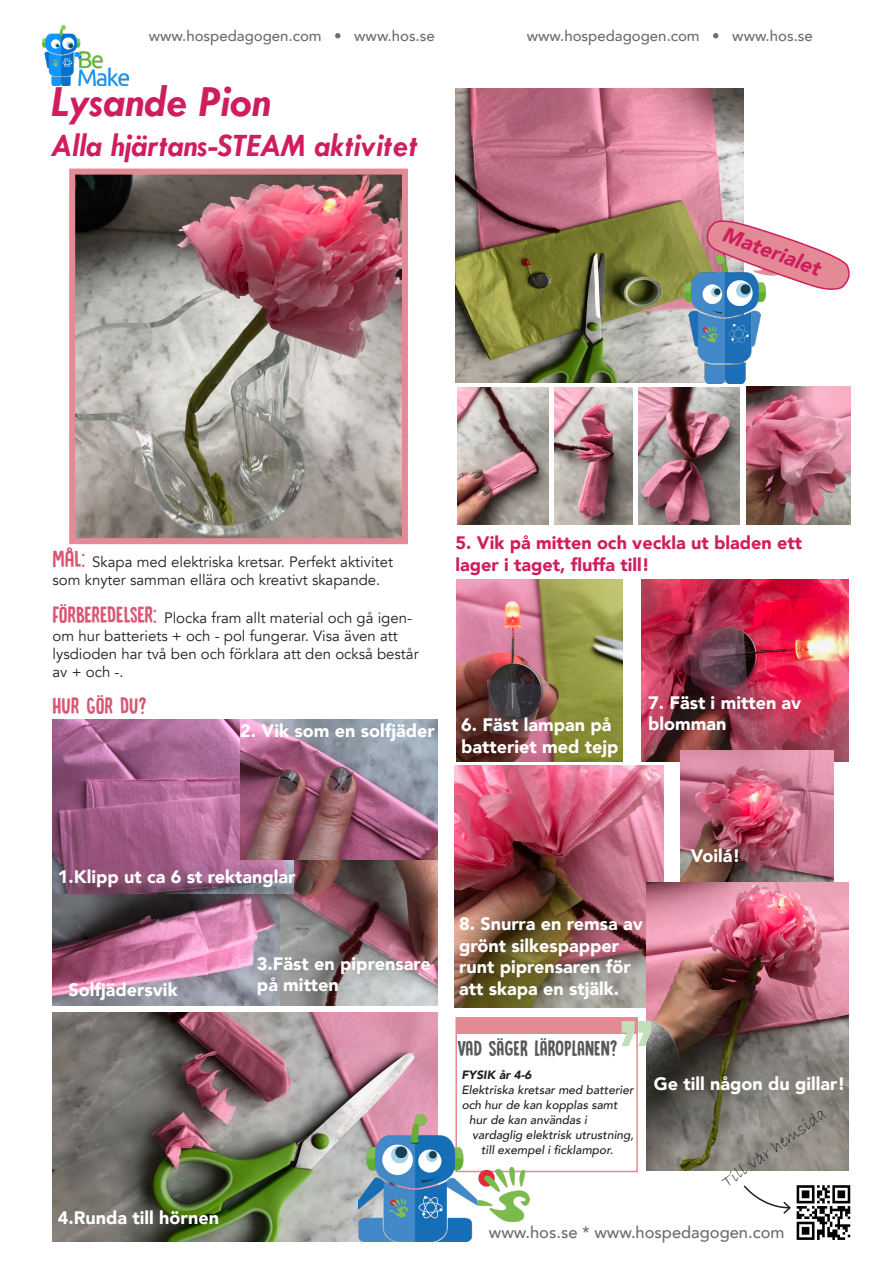
<style>
.page{position:relative;width:893px;height:1263px;background:#fff}
.page>*{position:absolute;margin:0;border:0;box-sizing:border-box;transform-origin:0 0}
.t1{font:108px "Archivo Narrow";color:#c2deba;scale:1.21 1}
.Huvudrubrik{font:italic 700 45px "Tw Cen";color:#d01d5e}
.Huvudrubrik-2{font:italic 700 33px "Tw Cen";color:#d01d5e}
.Rubrik_Läroplan{font:24px "DK Canoodle";color:#d75874}
.Rubrik_Läroplan-2{font:22.5px "DK Canoodle";color:#57585a}
.bröd_bullets_läropla{font:italic 900 21px "Avenir";color:#d01d5e}
.t2{font:900 18px/21.6px "Avenir";color:#fff}
.t3{font:900 18px/21.6px "Avenir";color:#d01d5e}
.Slarvigt{font:18px "Bradley Hand ITC";color:#231f20}
.Info_uppe_och_nere{font:500 16.5px "Avenir";color:#6c6d70}
.Rubrik_Läroplan-3{font:15px/18px "Avenir";color:#231f20}
.Info_uppe_och_nere-2{font:500 15px "Avenir";color:#6c6d70}
.LPFÖ__Läroplanen{font:italic 500 12px/15px "Avenir";color:#231f20}
.LPFÖ__Läroplanen-2{font:italic 900 12px "Avenir";color:#231f20}
.s1{font-family:"DK Canoodle";font-size:24px;color:#d75874}
</style>
<div class="page">
<img style="left:43px;top:26px;width:85px;height:59px">
<img style="left:641px;top:579px;width:206px;height:182px">
<img style="left:680px;top:750px;width:153px;height:132px">
<img style="left:455px;top:89px;width:288px;height:293px">
<img style="left:76px;top:176px;width:325px;height:361px">
<div style="left:69px;top:169px;width:339px;height:375px;border:6px solid #e38a96"></div>
<svg style="left:702px;top:219px;width:148px;height:71px"></svg>
<img style="left:685px;top:255px;width:91px;height:128px">
<div style="left:455px;top:1017px;width:183px;height:155px;border:2px solid #e38a96"></div>
<div style="left:457px;top:1019px;width:181px;height:15px;background:#e38a96"></div>
<img style="left:476px;top:1168px;width:54px;height:53px">
<img style="left:796px;top:1185px;width:55px;height:55px">
<svg style="left:743px;top:1185px;width:48px;height:29px"></svg>
<img style="left:53px;top:893px;width:228px;height:112px">
<img style="left:53px;top:1012px;width:384px;height:230px">
<img style="left:457px;top:388px;width:91px;height:136px">
<img style="left:456px;top:579px;width:166px;height:182px">
<img style="left:555px;top:388px;width:77px;height:136px">
<img style="left:639px;top:388px;width:101px;height:136px">
<img style="left:455px;top:765px;width:208px;height:242px">
<img style="left:646px;top:882px;width:203px;height:288px">
<img style="left:281px;top:860px;width:157px;height:145px">
<img style="left:53px;top:720px;width:240px;height:173px">
<div style="left:62px;top:872px;width:251px;height:33px;background:#231f20;opacity:.75"></div>
<img style="left:240px;top:720px;width:198px;height:140px">
<img style="left:358px;top:1114px;width:118px;height:128px">
<img style="left:746px;top:386px;width:104px;height:138px">
<p class="Info_uppe_och_nere-2" style="left:149px;top:22px;width:287px">www.hospedagogen.com • www.hos.se</p>
<p class="Info_uppe_och_nere-2" style="left:527px;top:22px;width:287px">www.hospedagogen.com • www.hos.se</p>
<p class="Huvudrubrik" style="left:52px;top:75px;width:221px">Lysande Pion</p>
<p class="Huvudrubrik-2" style="left:52px;top:125px;width:368px">Alla hjärtans-STEAM aktivitet</p>
<p class="bröd_bullets_läropla" style="left:730px;top:217px;width:105px;rotate:21deg">Materialet</p>
<p class="Rubrik_Läroplan-3" style="left:53px;top:553px;width:342px"><span class="s1">MÅL:</span> Skapa med elektriska kretsar. Perfekt aktivitet som knyter samman ellära och kreativt skapande.</p>
<p class="Rubrik_Läroplan-3" style="left:53px;top:609px;width:368px"><span class="s1">FÖRBEREDELSER:</span> Plocka fram allt material och gå igen&shy;om hur batteriets + och - pol fungerar. Visa även att lysdioden har två ben och förklara att den också består av + och -.</p>
<p class="Rubrik_Läroplan" style="left:53px;top:693px;width:96px">HUR GÖR DU?</p>
<p class="t2" style="left:240px;top:719px;width:196px">2. Vik som en solfjäder</p>
<p class="t3" style="left:455px;top:532px;width:348px">5. Vik på mitten och veckla ut bladen ett lager i taget, fluffa till!</p>
<p class="t2" style="left:648px;top:691px;width:155px">7. Fäst i mitten av</p>
<p class="t2" style="left:461px;top:714px;width:152px">6. Fäst lampan på</p>
<p class="t2" style="left:648px;top:713px;width:80px">blomman</p>
<p class="t2" style="left:461px;top:735px;width:159px">batteriet med tejp</p>
<p class="t2" style="left:58px;top:866px;width:239px">1.Klipp ut ca 6 st rektanglar</p>
<p class="t2" style="left:69px;top:978px;width:111px">Solfjädersvik</p>
<p class="t2" style="left:257px;top:952px;width:175px">3.Fäst en piprensare på mitten</p>
<p class="t2" style="left:58px;top:1206px;width:163px">4.Runda till hörnen</p>
<p class="t2" style="left:459px;top:912px;width:185px">8. Snurra en remsa av grönt silkespapper runt piprensaren för att skapa en stjälk.</p>
<p class="t2" style="left:691px;top:844px;width:51px">Voilá!</p>
<p class="t1" style="left:618px;top:992px;width:31px">”</p>
<p class="Rubrik_Läroplan-2" style="left:457px;top:1036px;width:162px">VAD SÄGER LÄROPLANEN?</p>
<p class="LPFÖ__Läroplanen-2" style="left:461px;top:1065px;width:72px">FYSIK år 4-6</p>
<p class="LPFÖ__Läroplanen" style="left:461px;top:1083px;width:173px">Elektriska kretsar med batterier och hur de kan kopplas samt</p>
<p class="LPFÖ__Läroplanen" style="left:469px;top:1113px;width:119px">hur de kan användas i</p>
<p class="LPFÖ__Läroplanen" style="left:481px;top:1128px;width:154px;text-indent:-9px">vardaglig elektrisk utrustning, till exempel i ficklampor.</p>
<p class="t2" style="left:654px;top:1072px;width:193px">Ge till någon du gillar!</p>
<p class="Slarvigt" style="left:717px;top:1174px;width:125px;rotate:-35deg">Till vår hemsida</p>
<p class="Info_uppe_och_nere" style="left:489px;top:1217px;width:297px">www.hos.se * www.hospedagogen.com</p>
</div>
